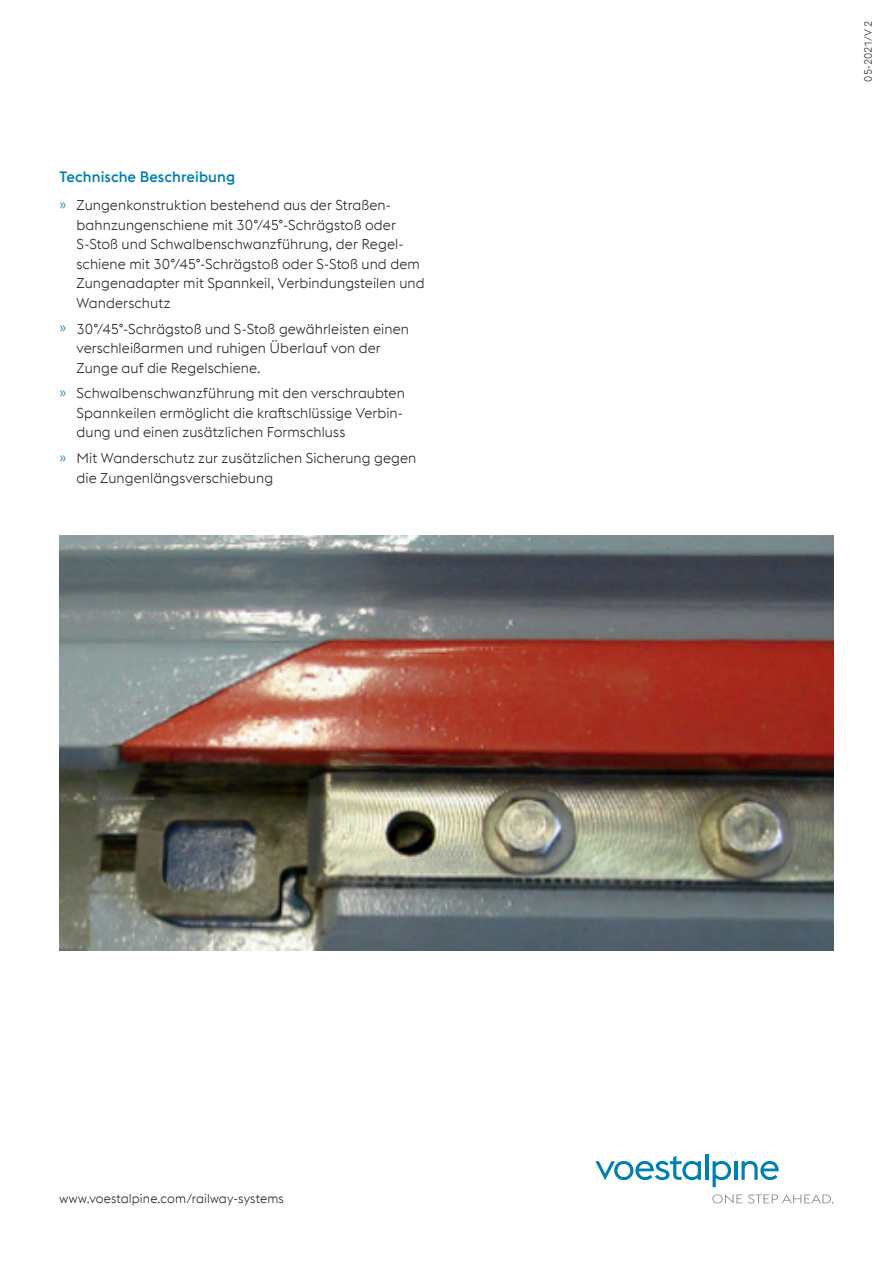
<style>
.page{position:relative;width:893px;height:1263px;background:#fff}
.page>*{position:absolute;margin:0;border:0;box-sizing:border-box;transform-origin:0 0}
.Sub-HL-2-boe{font:500 15px "voestalpine";letter-spacing:.005em;color:#007fb1}
.t1{font:300 14.25px/19.5px "voestalpine";letter-spacing:.005em;color:#231f20}
.t2{font:300 12.75px "voestalpine";letter-spacing:.01em;color:#231f20}
.t3{font:300 10.5px "voestalpine";color:#231f20}
.s1{color:#007fb1}
</style>
<div class="page">
<svg style="left:595px;top:1156px;width:106px;height:24px"></svg>
<hr style="left:705px;top:1154px;width:3px;height:26px;background:#007fb1">
<svg style="left:713px;top:1161px;width:18px;height:26px"></svg>
<hr style="left:734px;top:1161px;width:3px;height:19px;background:#007fb1">
<svg style="left:741px;top:1161px;width:38px;height:19px"></svg>
<svg style="left:712px;top:1194px;width:30px;height:9px"></svg>
<svg style="left:748px;top:1194px;width:85px;height:9px"></svg>
<img style="left:60px;top:536px;width:773px;height:414px">
<p class="Sub-HL-2-boe" style="left:60px;top:168px;width:177px">Technische Beschreibung</p>
<p class="t1" style="left:77px;top:195px;width:350px;text-indent:-17px"><span class="s1">»</span> Zungenkonstruktion bestehend aus der Straßen&shy;bahnzungenschiene mit 30°/45°-Schrägstoß oder S-Stoß und Schwalbenschwanzführung, der Regel&shy;schiene mit 30°/45°-Schrägstoß oder S-Stoß und dem Zungenadapter mit Spannkeil, Verbindungsteilen und Wanderschutz</p>
<p class="t1" style="left:77px;top:319px;width:334px;text-indent:-17px"><span class="s1">»</span> 30°/45°-Schrägstoß und S-Stoß gewährleisten einen verschleißarmen und ruhigen Überlauf von der<br>Zunge auf die Regelschiene.</p>
<p class="t1" style="left:77px;top:384px;width:330px;text-indent:-17px"><span class="s1">»</span> Schwalbenschwanzführung mit den verschraubten<br>Spannkeilen ermöglicht die kraftschlüssige Verbin&shy;dung und einen zusätzlichen Formschluss</p>
<p class="t1" style="left:77px;top:449px;width:341px;text-indent:-17px"><span class="s1">»</span> Mit Wanderschutz zur zusätzlichen Sicherung gegen die Zungenlängsverschiebung</p>
<p class="t2" style="left:60px;top:1191px;width:226px">www.voestalpine.com/railway-systems</p>
<p class="t3" style="left:862px;top:82px;width:62px;rotate:-90deg">05-2021/V2</p>
</div>
